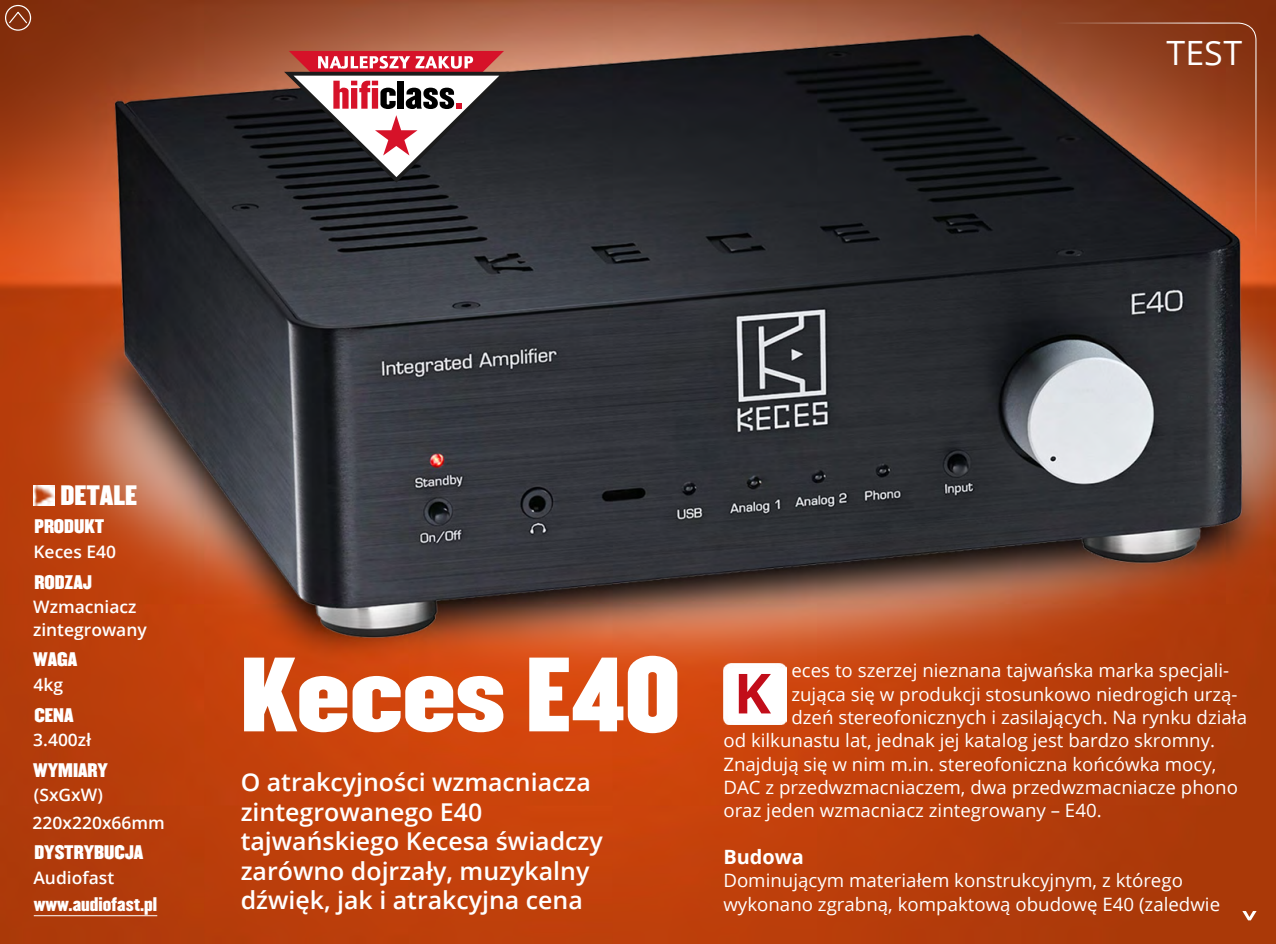
<style>
.page{position:relative;width:1276px;height:944px;background:#fff}
.page>*{position:absolute;margin:0;border:0;box-sizing:border-box;transform-origin:0 0}
.t1{font:92.25px "Champion Middleweight";color:#fff}
.t2{font:33.52px "Open Sans";color:#fff}
.t3{font:600 24.53px/29.5px "Open Sans";color:#fff}
.t4{font:24.53px "Champion Middleweight";color:#fff}
.t5{font:700 19.57px "Open Sans";color:#fff}
.t6{font:18.45px/23.4px "Open Sans";color:#fff}
.t7{font:600 17.1px/22.1px "Open Sans";color:#fff}
.t8{font:17.1px "Champion Middleweight";color:#fff}
.t9{font:17.1px "Champion Welterweight";color:#fff}
</style>
<div class="page">
<img style="left:0;top:0;width:1276px;height:944px">
<hr style="left:34px;top:915px;width:123px;height:1px;background:#fff">
<img style="left:34px;top:485px;width:21px;height:20px">
<svg style="left:1242px;top:911px;width:14px;height:9px"></svg>
<img style="left:723px;top:663px;width:63px;height:61px">
<svg style="left:739px;top:674px;width:32px;height:39px"></svg>
<svg style="left:284px;top:51px;width:225px;height:132px"></svg>
<div style="left:5px;top:5px;width:26px;height:26px;border:1px solid #fff;border-radius:50%"></div>
<svg style="left:8px;top:10px;width:20px;height:14px"></svg>
<svg style="left:1000px;top:22px;width:257px;height:231px;background:#663725"></svg>
<h2 class="t2" style="left:1166px;top:30px;width:77px">TEST</h2>
<h3 class="t4" style="left:60px;top:475px;width:78px">DETALE</h3>
<p class="t8" style="left:34px;top:513px;width:71px">PRODUKT</p>
<p class="t7" style="left:33px;top:540px;width:84px">Keces E40</p>
<p class="t8" style="left:34px;top:568px;width:59px">RODZAJ</p>
<p class="t7" style="left:33px;top:596px;width:115px">Wzmacniacz zintegrowany</p>
<p class="t8" style="left:33px;top:645px;width:46px">WAGA</p>
<p class="t7" style="left:33px;top:673px;width:31px">4kg</p>
<p class="t8" style="left:34px;top:701px;width:41px">CENA</p>
<p class="t7" style="left:33px;top:729px;width:60px">3.400zł</p>
<p class="t8" style="left:33px;top:756px;width:76px">WYMIARY</p>
<p class="t7" style="left:33px;top:781px;width:134px;line-height:27px">(SxGxW)<br>220x220x66mm</p>
<p class="t8" style="left:35px;top:838px;width:110px">DYSTRYBUCJA</p>
<p class="t7" style="left:33px;top:866px;width:82px">Audiofast</p>
<p class="t9" style="left:34px;top:890px;width:125px">www.audiofast.pl</p>
<h1 class="t1" style="left:241px;top:619px;width:441px">Keces E40</h1>
<h3 class="t3" style="left:241px;top:767px;width:364px">O atrakcyjności wzmacniacza zintegrowanego E40 tajwańskiego Kecesa świadczy zarówno dojrzały, muzykalny dźwięk, jak i atrakcyjna cena</h3>
<p class="t6" style="left:791px;top:658px;width:439px">eces to szerzej nieznana tajwańska marka specjali-</p>
<p class="t6" style="left:791px;top:682px;width:448px">zująca się w produkcji stosunkowo niedrogich urzą-</p>
<p class="t6" style="left:791px;top:705px;width:457px">dzeń stereofonicznych i zasilających. Na rynku działa</p>
<p class="t6" style="left:723px;top:728px;width:493px">od kilkunastu lat, jednak jej katalog jest bardzo skromny.</p>
<p class="t6" style="left:723px;top:752px;width:494px">Znajdują się w nim m.in. stereofoniczna końcówka mocy,</p>
<p class="t6" style="left:723px;top:775px;width:516px">DAC z przedwzmacniaczem, dwa przedwzmacniacze phono</p>
<p class="t6" style="left:723px;top:799px;width:380px">oraz jeden wzmacniacz zintegrowany – E40.</p>
<p class="t5" style="left:723px;top:843px;width:82px">Budowa</p>
<p class="t6" style="left:723px;top:869px;width:498px">Dominującym materiałem konstrukcyjnym, z którego wykonano zgrabną, kompaktową obudowę E40 (zaledwie</p>
</div>
